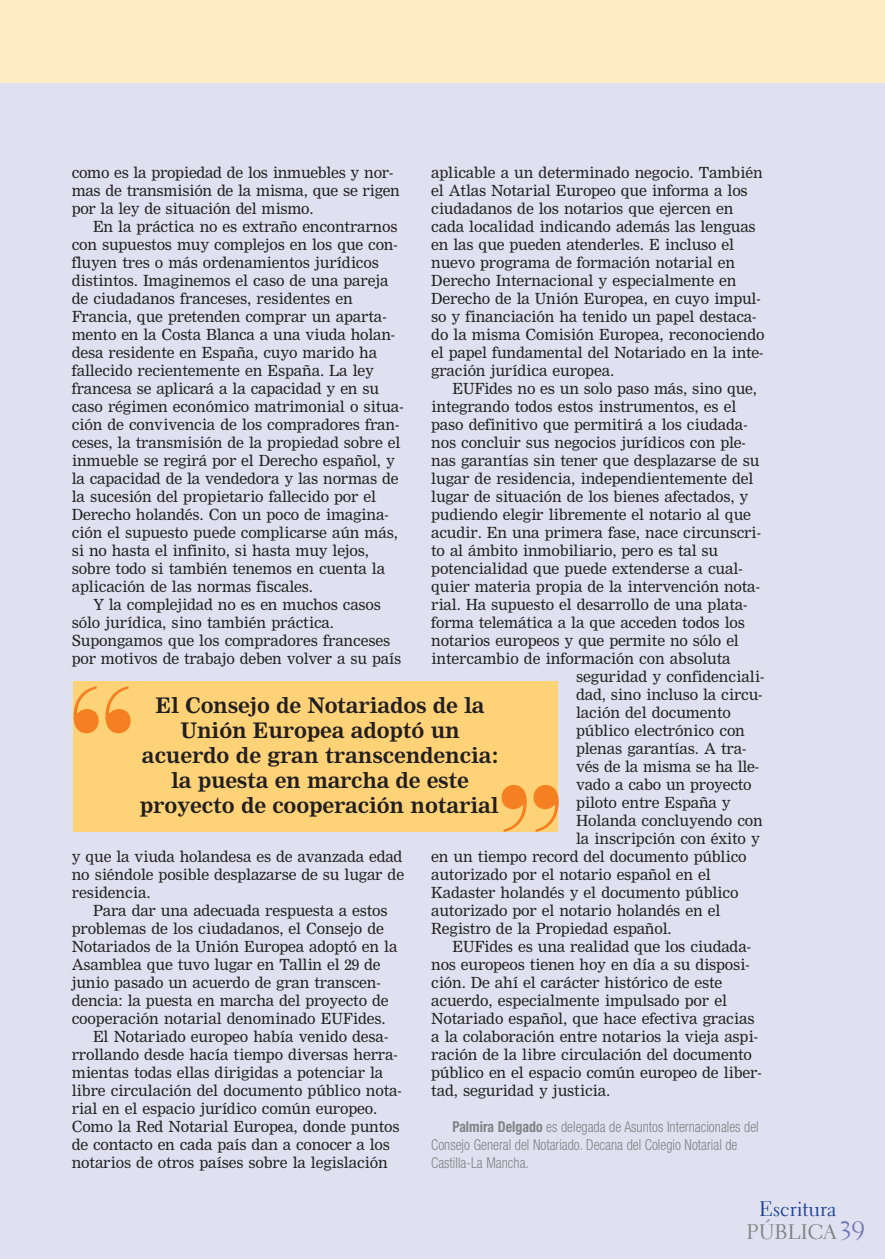
<style>
.page{position:relative;width:885px;height:1259px;background:#dfe1f0}
.page>*{position:absolute;margin:0;border:0;box-sizing:border-box;transform-origin:0 0}
.t1{font:700 21px/25px "M Nimrod";letter-spacing:-.01em;color:#231f20;text-align:center}
.t2{font:21px/22.5px "Electra LH Regular Os F";color:#1b3f94}
.t3{font:15px/18px "M Nimrod";letter-spacing:-.01em;color:#231f20}
.t4{font:300 condensed 15px/18px "Helvetica Neue";color:#808285;scale:.92 1}
.s1{font-weight:700}
.s2{color:#808285}
</style>
<div class="page">
<div style="left:0;top:0;width:885px;height:83px;background:#feecc5"></div>
<div style="left:74px;top:682px;width:484px;height:150px;background:#fed378"></div>
<svg style="left:105px;top:686px;width:26px;height:47px"></svg>
<svg style="left:73px;top:686px;width:26px;height:47px"></svg>
<svg style="left:502px;top:785px;width:25px;height:47px"></svg>
<svg style="left:533px;top:785px;width:25px;height:47px"></svg>
<p class="t3" style="left:72px;top:164px;width:330px">como es la propiedad de los inmuebles y nor&shy;mas de transmisión de la misma, que se rigen por la ley de situación del mismo.</p>
<p class="t3" style="left:93px;top:218px;width:306px">En la práctica no es extraño encontrarnos</p>
<p class="t3" style="left:72px;top:236px;width:327px">con supuestos muy complejos en los que con-</p>
<p class="t3" style="left:72px;top:254px;width:309px">fluyen tres o más ordenamientos jurídicos</p>
<p class="t3" style="left:72px;top:272px;width:318px">distintos. Imaginemos el caso de una pareja</p>
<p class="t3" style="left:72px;top:290px;width:282px">de ciudadanos franceses, residentes en</p>
<p class="t3" style="left:72px;top:308px;width:316px">Francia, que pretenden comprar un aparta-</p>
<p class="t3" style="left:72px;top:326px;width:325px">mento en la Costa Blanca a una viuda holan-</p>
<p class="t3" style="left:72px;top:344px;width:307px">desa residente en España, cuyo marido ha</p>
<p class="t3" style="left:72px;top:362px;width:304px">fallecido recientemente en España. La ley</p>
<p class="t3" style="left:72px;top:380px;width:309px">francesa se aplicará a la capacidad y en su</p>
<p class="t3" style="left:72px;top:398px;width:333px">caso régimen económico matrimonial o situa-</p>
<p class="t3" style="left:72px;top:416px;width:329px">ción de convivencia de los compradores fran-</p>
<p class="t3" style="left:72px;top:434px;width:330px">ceses, la transmisión de la propiedad sobre el</p>
<p class="t3" style="left:72px;top:452px;width:325px">inmueble se regirá por el Derecho español, y</p>
<p class="t3" style="left:72px;top:470px;width:328px">la capacidad de la vendedora y las normas de</p>
<p class="t3" style="left:72px;top:488px;width:306px">la sucesión del propietario fallecido por el</p>
<p class="t3" style="left:72px;top:506px;width:318px">Derecho holandés. Con un poco de imagina-</p>
<p class="t3" style="left:72px;top:524px;width:328px">ción el supuesto puede complicarse aún más,</p>
<p class="t3" style="left:72px;top:542px;width:299px">si no hasta el infinito, si hasta muy lejos,</p>
<p class="t3" style="left:72px;top:560px;width:315px">sobre todo si también tenemos en cuenta la</p>
<p class="t3" style="left:72px;top:578px;width:243px">aplicación de las normas fiscales.</p>
<p class="t3" style="left:93px;top:596px;width:289px">Y la complejidad no es en muchos casos</p>
<p class="t3" style="left:72px;top:614px;width:264px">sólo jurídica, sino también práctica.</p>
<p class="t3" style="left:72px;top:632px;width:320px">Supongamos que los compradores franceses</p>
<p class="t3" style="left:72px;top:650px;width:331px">por motivos de trabajo deben volver a su país</p>
<p class="t3" style="left:431px;top:164px;width:335px">aplicable a un determinado negocio. También el Atlas Notarial Europeo que informa a los ciudadanos de los notarios que ejercen en cada localidad indicando además las lenguas en las que pueden atenderles. E incluso el nuevo programa de formación notarial en Derecho Internacional y especialmente en Derecho de la Unión Europea, en cuyo impul&shy;so y financiación ha tenido un papel destaca&shy;do la misma Comisión Europea, reconociendo el papel fundamental del Notariado en la inte&shy;gración jurídica europea.</p>
<p class="t3" style="left:452px;top:380px;width:306px">EUFides no es un solo paso más, sino que,</p>
<p class="t3" style="left:431px;top:398px;width:307px">integrando todos estos instrumentos, es el</p>
<p class="t3" style="left:431px;top:416px;width:318px">paso definitivo que permitirá a los ciudada-</p>
<p class="t3" style="left:431px;top:434px;width:316px">nos concluir sus negocios jurídicos con ple-</p>
<p class="t3" style="left:431px;top:452px;width:330px">nas garantías sin tener que desplazarse de su</p>
<p class="t3" style="left:431px;top:470px;width:324px">lugar de residencia, independientemente del</p>
<p class="t3" style="left:431px;top:488px;width:319px">lugar de situación de los bienes afectados, y</p>
<p class="t3" style="left:431px;top:506px;width:321px">pudiendo elegir libremente el notario al que</p>
<p class="t3" style="left:431px;top:524px;width:331px">acudir. En una primera fase, nace circunscri-</p>
<p class="t3" style="left:431px;top:542px;width:288px">to al ámbito inmobiliario, pero es tal su</p>
<p class="t3" style="left:431px;top:560px;width:313px">potencialidad que puede extenderse a cual-</p>
<p class="t3" style="left:431px;top:578px;width:330px">quier materia propia de la intervención nota-</p>
<p class="t3" style="left:431px;top:596px;width:318px">rial. Ha supuesto el desarrollo de una plata-</p>
<p class="t3" style="left:431px;top:614px;width:315px">forma telemática a la que acceden todos los</p>
<p class="t3" style="left:431px;top:632px;width:309px">notarios europeos y que permite no sólo el</p>
<p class="t3" style="left:431px;top:650px;width:301px">intercambio de información con absoluta</p>
<p class="t3" style="left:576px;top:668px;width:190px">seguridad y confidenciali-</p>
<p class="t3" style="left:576px;top:686px;width:188px">dad, sino incluso la circu-</p>
<p class="t3" style="left:576px;top:704px;width:156px">lación del documento</p>
<p class="t3" style="left:576px;top:722px;width:170px">público electrónico con</p>
<p class="t3" style="left:576px;top:740px;width:172px">plenas garantías. A tra-</p>
<p class="t3" style="left:576px;top:758px;width:184px">vés de la misma se ha lle-</p>
<p class="t3" style="left:576px;top:776px;width:177px">vado a cabo un proyecto</p>
<p class="t3" style="left:576px;top:794px;width:156px">piloto entre España y</p>
<p class="t3" style="left:576px;top:812px;width:188px">Holanda concluyendo con</p>
<p class="t3" style="left:576px;top:830px;width:185px">la inscripción con éxito y</p>
<p class="t3" style="left:431px;top:848px;width:317px">en un tiempo record del documento público</p>
<p class="t3" style="left:431px;top:866px;width:281px">autorizado por el notario español en el</p>
<p class="t3" style="left:431px;top:884px;width:309px">Kadaster holandés y el documento público</p>
<p class="t3" style="left:431px;top:902px;width:291px">autorizado por el notario holandés en el</p>
<p class="t3" style="left:431px;top:920px;width:242px">Registro de la Propiedad español.</p>
<p class="t3" style="left:452px;top:938px;width:300px">EUFides es una realidad que los ciudada-</p>
<p class="t3" style="left:431px;top:956px;width:320px">nos europeos tienen hoy en día a su disposi-</p>
<p class="t3" style="left:431px;top:974px;width:293px">ción. De ahí el carácter histórico de este</p>
<p class="t3" style="left:431px;top:992px;width:297px">acuerdo, especialmente impulsado por el</p>
<p class="t3" style="left:431px;top:1010px;width:325px">Notariado español, que hace efectiva gracias</p>
<p class="t3" style="left:431px;top:1028px;width:328px">a la colaboración entre notarios la vieja aspi-</p>
<p class="t3" style="left:431px;top:1046px;width:322px">ración de la libre circulación del documento</p>
<p class="t3" style="left:431px;top:1064px;width:332px">público en el espacio común europeo de liber-</p>
<p class="t3" style="left:431px;top:1082px;width:181px">tad, seguridad y justicia.</p>
<p class="t4" style="left:431px;top:1119px;width:358px;text-indent:21px"><span class="s1">Palmira Delgado</span> es delegada de Asuntos Internacionales del<br>Consejo General del Notariado. Decana del Colegio Notarial de<br>Castilla-La Mancha.</p>
<h1 class="t1" style="left:140px;top:694px;width:361px">El Consejo de Notariados de la<br>Unión Europea adoptó un acuerdo de gran transcendencia: la puesta en marcha de este proyecto de cooperación notarial</h1>
<p class="t3" style="left:72px;top:848px;width:334px;text-align:justify">y que la viuda holandesa es de avanzada edad no siéndole posible desplazarse de su lugar de residencia.</p>
<p class="t3" style="left:93px;top:902px;width:296px">Para dar una adecuada respuesta a estos</p>
<p class="t3" style="left:72px;top:920px;width:314px">problemas de los ciudadanos, el Consejo de</p>
<p class="t3" style="left:72px;top:938px;width:327px">Notariados de la Unión Europea adoptó en la</p>
<p class="t3" style="left:72px;top:956px;width:310px">Asamblea que tuvo lugar en Tallin el 29 de</p>
<p class="t3" style="left:72px;top:974px;width:310px">junio pasado un acuerdo de gran transcen-</p>
<p class="t3" style="left:72px;top:992px;width:318px">dencia: la puesta en marcha del proyecto de</p>
<p class="t3" style="left:72px;top:1010px;width:316px">cooperación notarial denominado EUFides.</p>
<p class="t3" style="left:93px;top:1028px;width:297px">El Notariado europeo había venido desa-</p>
<p class="t3" style="left:72px;top:1046px;width:327px">rrollando desde hacía tiempo diversas herra-</p>
<p class="t3" style="left:72px;top:1064px;width:313px">mientas todas ellas dirigidas a potenciar la</p>
<p class="t3" style="left:72px;top:1082px;width:332px">libre circulación del documento público nota-</p>
<p class="t3" style="left:72px;top:1100px;width:307px">rial en el espacio jurídico común europeo.</p>
<p class="t3" style="left:72px;top:1118px;width:329px">Como la Red Notarial Europea, donde puntos</p>
<p class="t3" style="left:72px;top:1136px;width:320px">de contacto en cada país dan a conocer a los</p>
<p class="t3" style="left:72px;top:1154px;width:317px">notarios de otros países sobre la legislación</p>
<h1 class="t2" style="left:747px;top:1200px;width:120px;text-indent:12px">Escritura<br><span class="s2">PÚBLICA</span><sup>39</sup></h1>
</div>
